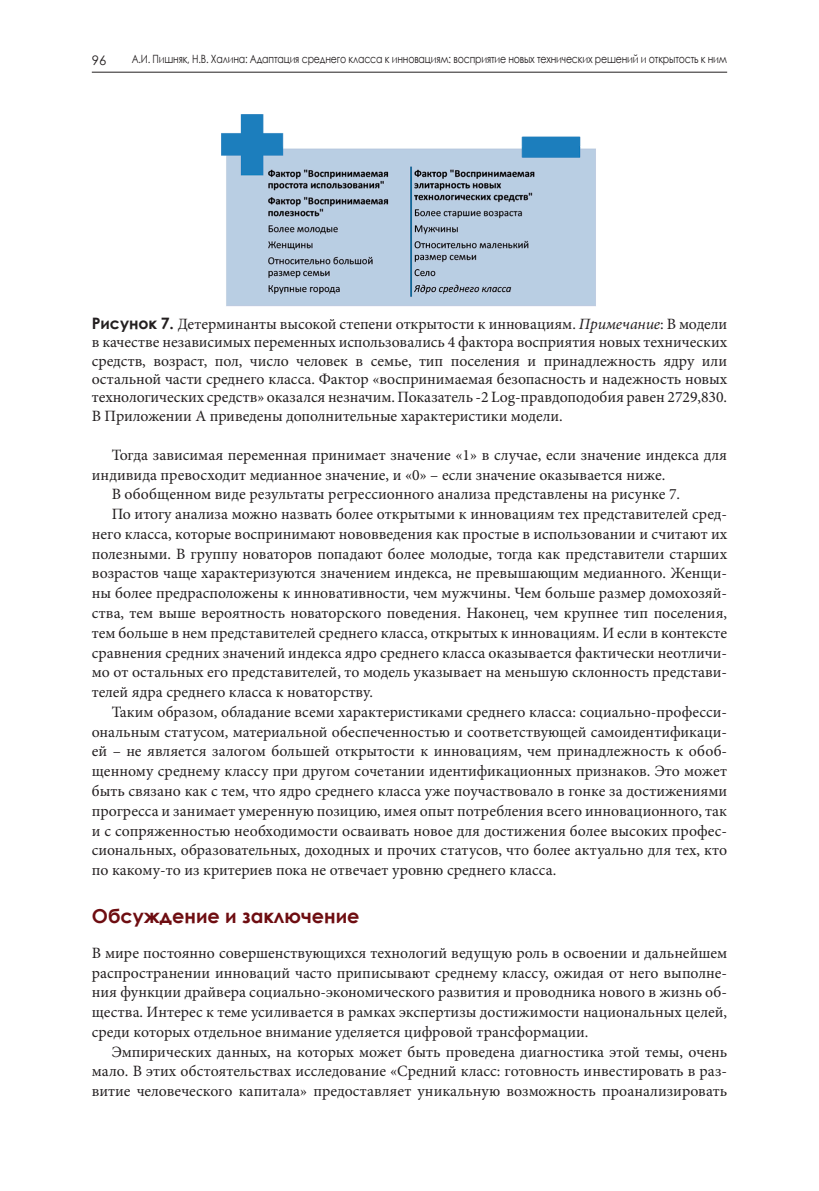
<style>
.page{position:relative;width:819px;height:1191px;background:#fff}
.page>*{position:absolute;margin:0;border:0;box-sizing:border-box;transform-origin:0 0}
.H_1{font:700 19.25px "Century Gothic";color:#6e0d11}
.Body_text{font:15.75px/19.8px "Minion Pro";color:#231f20;text-align:justify}
.FIG_Caption{font:15.75px/18.4px "Minion Pro";letter-spacing:-.005em;color:#231f20;text-align:justify}
.Body_text_-_no_inden{font:15.75px/19.8px "Minion Pro";color:#231f20;text-align:justify}
.t1{font:13.12px "Century Gothic";color:#231f20}
.t2{font:11.38px "Century Gothic";letter-spacing:-.02em;color:#231f20;scale:.83 1}
.s1{font-family:"Century Gothic";font-weight:700}
.s2{font-style:italic}
</style>
<div class="page">
<hr style="left:92px;top:72px;width:635px;height:1px;background:#231f20">
<img style="left:222px;top:114px;width:374px;height:193px">
<p class="t1" style="left:92px;top:51px;width:16px">96</p>
<p class="t2" style="left:132px;top:51px;width:719px">А.И. Пишняк, Н.В. Халина: Адаптация среднего класса к инновациям: восприятие новых технических решений и открытость к ним</p>
<p class="FIG_Caption" style="left:92px;top:315px;width:636px"><span class="s1">Рисунок 7.</span> Детерминанты высокой степени открытости к инновациям. <span class="s2">Примечание</span>: В модели в качестве независимых переменных использовались 4 фактора восприятия новых технических средств, возраст, пол, число человек в семье, тип поселения и принадлежность ядру или остальной части среднего класса. Фактор «воспринимаемая безопасность и надежность новых технологических средств» оказался незначим. Показатель -2 Log-правдоподобия равен 2729,830.<br>В Приложении А приведены дополнительные характеристики модели.</p>
<p class="Body_text" style="left:92px;top:445px;width:636px;text-indent:20px">Тогда зависимая переменная принимает значение «1» в случае, если значение индекса для индивида превосходит медианное значение, и «0» – если значение оказывается ниже.</p>
<p class="Body_text" style="left:112px;top:484px;width:570px">В обобщенном виде результаты регрессионного анализа представлены на рисунке 7.</p>
<p class="Body_text" style="left:92px;top:504px;width:637px;text-indent:20px">По итогу анализа можно назвать более открытыми к инновациям тех представителей сред&shy;него класса, которые воспринимают нововведения как простые в использовании и считают их полезными. В группу новаторов попадают более молодые, тогда как представители старших возрастов чаще характеризуются значением индекса, не превышающим медианного. Женщи&shy;ны более предрасположены к инновативности, чем мужчины. Чем больше размер домохозяй&shy;ства, тем выше вероятность новаторского поведения. Наконец, чем крупнее тип поселения, тем больше в нем представителей среднего класса, открытых к инновациям. И если в контексте сравнения средних значений индекса ядро среднего класса оказывается фактически неотличи&shy;мо от остальных его представителей, то модель указывает на меньшую склонность представи&shy;телей ядра среднего класса к новаторству.</p>
<p class="Body_text" style="left:92px;top:702px;width:637px;text-indent:20px">Таким образом, обладание всеми характеристиками среднего класса: социально-професси&shy;ональным статусом, материальной обеспеченностью и соответствующей самоидентификаци&shy;ей – не является залогом большей открытости к инновациям, чем принадлежность к обоб&shy;щенному среднему классу при другом сочетании идентификационных признаков. Это может быть связано как с тем, что ядро среднего класса уже поучаствовало в гонке за достижениями прогресса и занимает умеренную позицию, имея опыт потребления всего инновационного, так и с сопряженностью необходимости осваивать новое для достижения более высоких профес&shy;сиональных, образовательных, доходных и прочих статусов, что более актуально для тех, кто по какому-то из критериев пока не отвечает уровню среднего класса.</p>
<p class="H_1" style="left:92px;top:901px;width:269px">Обсуждение и заключение</p>
<p class="Body_text_-_no_inden" style="left:92px;top:943px;width:637px">В мире постоянно совершенствующихся технологий ведущую роль в освоении и дальнейшем распространении инноваций часто приписывают среднему классу, ожидая от него выполне&shy;ния функции драйвера социально-экономического развития и проводника нового в жизнь об&shy;щества. Интерес к теме усиливается в рамках экспертизы достижимости национальных целей, среди которых отдельное внимание уделяется цифровой трансформации.</p>
<p class="Body_text" style="left:92px;top:1041px;width:636px;text-indent:20px">Эмпирических данных, на которых может быть проведена диагностика этой темы, очень мало. В этих обстоятельствах исследование «Средний класс: готовность инвестировать в раз&shy;витие человеческого капитала» предоставляет уникальную возможность проанализировать</p>
</div>
